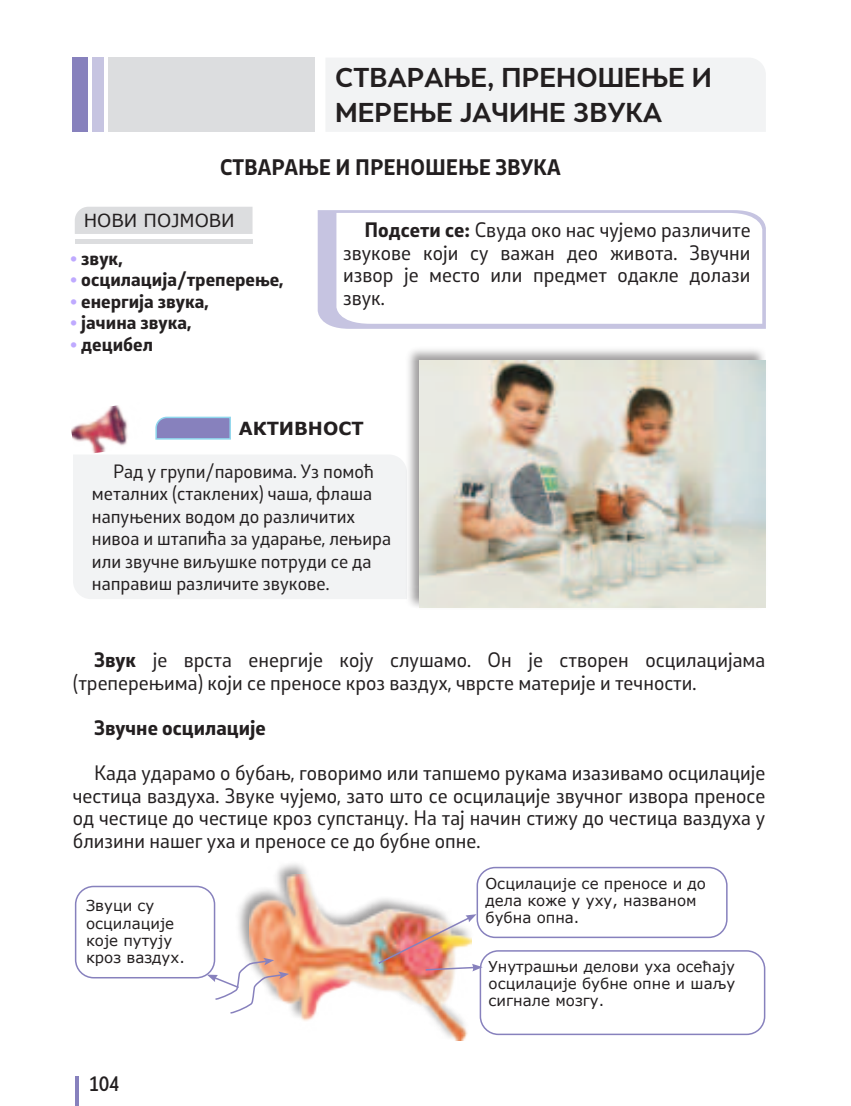
<style>
.page{position:relative;width:851px;height:1106px;background:#fff}
.page>*{position:absolute;margin:0;border:0;box-sizing:border-box;transform-origin:0 0}
.t1{font:700 25.5px/34.5px "Skola Sans";color:#231f20}
.t2{font:700 21px "Stobi Sans";color:#231f20}
.t3{font:19.5px/22.5px "Stobi Sans";color:#231f20;text-align:justify}
.t4{font:700 19.5px "Stobi Sans";color:#231f20}
.t5{font:500 19.5px "Skola Sans Cn";color:#231f20}
.t6{font:18px/22.5px "Stobi Sans";color:#231f20}
.t7{font:700 18px "Stobi Sans";color:#231f20}
.t8{font:18px "Verdana";color:#231f20}
.t9{font:700 18px "Verdana";color:#231f20}
.t10{font:15px/17.2px "Verdana";color:#231f20}
.s1{color:#bfaaff}
.s2{font-weight:700}
</style>
<div class="page">
<div style="left:326px;top:58px;width:439px;height:74px;background:#f2f3f4"></div>
<div style="left:108px;top:58px;width:206px;height:74px;background:#dcdddf"></div>
<div style="left:92px;top:58px;width:11px;height:74px;background:#c6c4e1"></div>
<div style="left:72px;top:58px;width:15px;height:74px;background:#8781bd"></div>
<hr style="left:75px;top:1076px;width:3px;height:30px;background:#8781bd">
<div style="left:75px;top:207px;width:177px;height:27px;background:#dcdddf"></div>
<div style="left:75px;top:239px;width:177px;height:5px;background:#dcdddf"></div>
<svg style="left:317px;top:210px;width:448px;height:119px;background:#cac8e3"></svg>
<svg style="left:336px;top:213px;width:426px;height:111px"></svg>
<div style="left:73px;top:455px;width:332px;height:144px;background:#f2f3f4"></div>
<svg style="left:155px;top:416px;width:76px;height:24px;background:#8f96c8"></svg>
<img style="left:71px;top:405px;width:74px;height:51px">
<div style="left:405px;top:346px;width:362px;height:264px;background:#231f20;opacity:.44"></div>
<img style="left:419px;top:360px;width:346px;height:248px">
<div style="left:75px;top:885px;width:140px;height:93px;border:1px solid #8781bd;border-radius:18px"></div>
<div style="left:476px;top:866px;width:251px;height:72px;border:1px solid #8781bd;border-radius:18px"></div>
<div style="left:479px;top:950px;width:286px;height:85px;border:1px solid #8781bd;border-radius:18px"></div>
<div style="left:235px;top:860px;width:238px;height:182px;background:#231f20;opacity:.44"></div>
<img style="left:249px;top:874px;width:223px;height:166px">
<img style="left:376px;top:914px;width:106px;height:57px">
<svg style="left:207px;top:957px;width:82px;height:57px"></svg>
<h1 class="t1" style="left:335px;top:60px;width:378px">СТВАРАЊЕ, ПРЕНОШЕЊЕ И<br>МЕРЕЊЕ ЈАЧИНЕ ЗВУКА</h1>
<p class="t2" style="left:220px;top:153px;width:342px">СТВАРАЊЕ И ПРЕНОШЕЊЕ ЗВУКА</p>
<p class="t8" style="left:84px;top:208px;width:152px">НОВИ ПОЈМОВИ</p>
<p class="t7" style="left:70px;top:246px;width:54px"><span class="s1">•</span> звук,</p>
<p class="t7" style="left:70px;top:267px;width:215px"><span class="s1">•</span> осцилација/треперење,</p>
<p class="t7" style="left:70px;top:289px;width:140px"><span class="s1">•</span> енергија звука,</p>
<p class="t7" style="left:70px;top:310px;width:123px"><span class="s1">•</span> јачина звука,</p>
<p class="t7" style="left:70px;top:332px;width:84px"><span class="s1">•</span> децибел</p>
<p class="t3" style="left:343px;top:218px;width:409px;text-indent:21px"><span class="s2">Подсети се:</span> Свуда око нас чујемо различите звукове који су важан део живота. Звучни извор је место или предмет одакле долази звук.</p>
<p class="t9" style="left:239px;top:416px;width:126px">АКТИВНОСТ</p>
<p class="t6" style="left:92px;top:459px;width:301px;text-indent:21px">Рад у групи/паровима. Уз помоћ металних (стаклених) чаша, флаша напуњених водом до различитих нивоа и штапића за ударање, лењира или звучне виљушке потруди се да направиш различите звукове.</p>
<p class="t3" style="left:73px;top:648px;width:694px;text-indent:21px"><span class="s2">Звук</span> је врста енергије коју слушамо. Он је створен осцилацијама (треперењима) који се преносе кроз ваздух, чврсте материје и течности.</p>
<p class="t4" style="left:94px;top:714px;width:173px">Звучне осцилације</p>
<p class="t3" style="left:73px;top:761px;width:694px;text-indent:21px">Када ударамо о бубањ, говоримо или тапшемо рукама изазивамо осцилације честица ваздуха. Звуке чујемо, зато што се осцилације звучног извора преносе од честице до честице кроз супстанцу. На тај начин стижу до честица ваздуха у близини нашег уха и преносе се до бубне опне.</p>
<p class="t10" style="left:86px;top:897px;width:100px">Звуци су осцилације које путују кроз ваздух.</p>
<p class="t5" style="left:89px;top:1072px;width:31px">104</p>
<p class="t10" style="left:485px;top:874px;width:222px">Осцилације се преносе и до дела коже у уху, названом бубна опна.</p>
<p class="t10" style="left:488px;top:957px;width:248px;text-align:justify">Унутрашњи делови уха осећају осцилације бубне опне и шаљу сигнале мозгу.</p>
</div>
